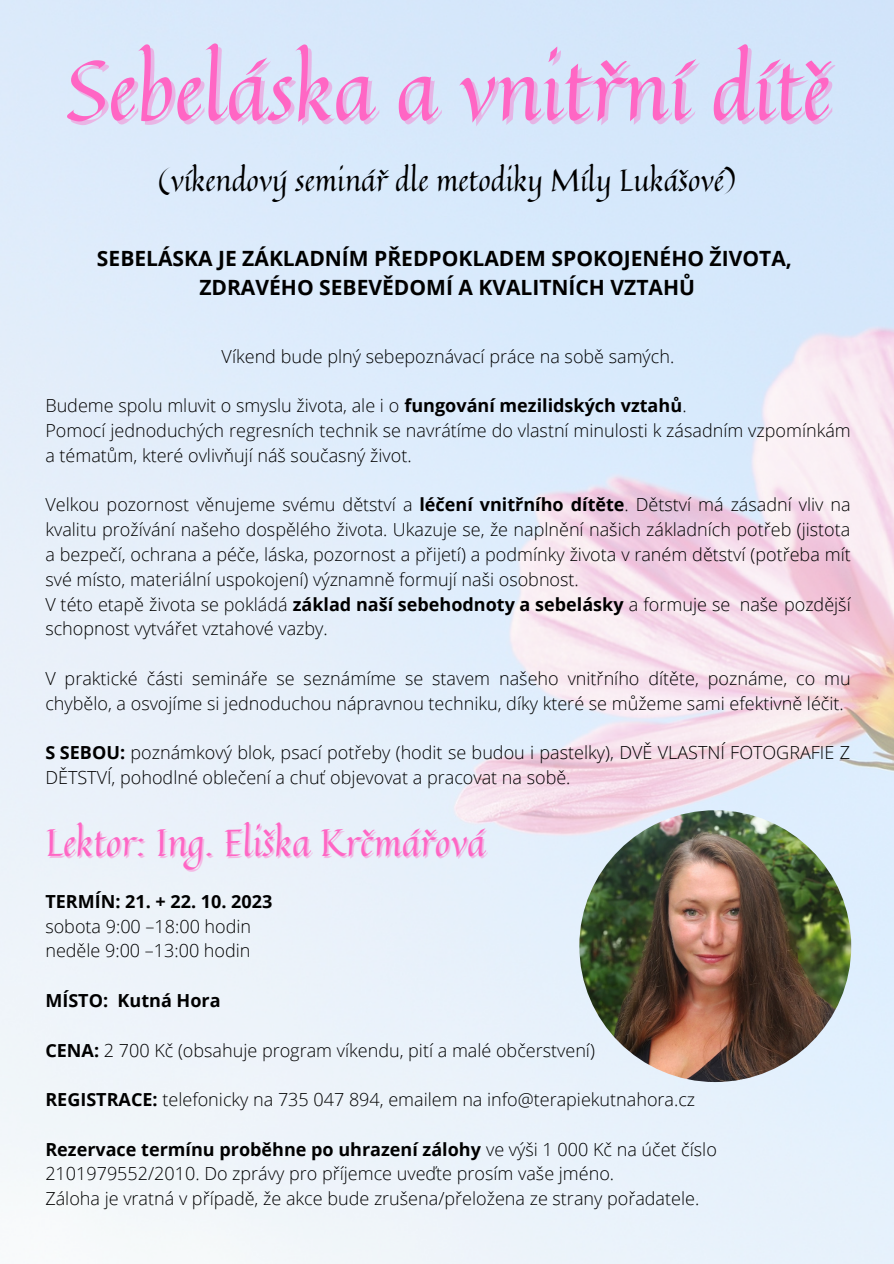
<style>
.page{position:relative;width:894px;height:1264px;background:#fff}
.page>*{position:absolute;margin:0;border:0;box-sizing:border-box;transform-origin:0 0}
.t1{font:84px "Quintessential";color:#ff66c4}
.t2{font:37.5px "Quintessential";color:#ff66c4}
.t3{font:30px "Quintessential";color:#000}
.t4{font:700 21px/29.2px "Open Sans";color:#000;text-align:center}
.t5{font:300 18px/24.8px "Open Sans";color:#000}
.t6{font:700 18px "Open Sans";color:#000}
.s1{font-weight:700}
</style>
<div class="page">
<img style="left:0;top:0;width:893px;height:1263px">
<img style="left:579px;top:810px;width:272px;height:272px;border-radius:50%">
<h1 class="t1" style="left:66px;top:24px;width:766px">Sebeláska a vnitřní dítě</h1>
<h3 class="t3" style="left:158px;top:157px;width:578px">(víkendový seminář dle metodiky Míly Lukášové)</h3>
<p class="t4" style="left:97px;top:243px;width:696px">SEBELÁSKA JE ZÁKLADNÍM PŘEDPOKLADEM SPOKOJENÉHO ŽIVOTA,<br>ZDRAVÉHO SEBEVĚDOMÍ A KVALITNÍCH VZTAHŮ</p>
<p class="t5" style="left:221px;top:343px;width:454px">Víkend bude plný sebepoznávací práce na sobě samých.</p>
<p class="t5" style="left:45px;top:393px;width:806px">Budeme spolu mluvit o smyslu života, ale i o <span class="s1">fungování mezilidských vztahů</span>.<br>Pomocí jednoduchých regresních technik se navrátíme do vlastní minulosti k zásadním vzpomínkám a tématům, které ovlivňují náš současný život.</p>
<p class="t5" style="left:45px;top:492px;width:806px">Velkou pozornost věnujeme svému dětství a <span class="s1">léčení vnitřního dítěte</span>. Dětství má zásadní vliv na kvalitu prožívání našeho dospělého života. Ukazuje se, že naplnění našich základních potřeb (jistota a bezpečí, ochrana a péče, láska, pozornost a přijetí) a podmínky života v raném dětství (potřeba mít své místo, materiální uspokojení) významně formují naši osobnost.<br>V této etapě života se pokládá <span class="s1">základ naší sebehodnoty a sebelásky</span> a formuje se naše pozdější schopnost vytvářet vztahové vazby.</p>
<p class="t5" style="left:45px;top:665px;width:806px">V praktické části semináře se seznámíme se stavem našeho vnitřního dítěte, poznáme, co mu chybělo, a osvojíme si jednoduchou nápravnou techniku, díky které se můžeme sami efektivně léčit.</p>
<p class="t5" style="left:45px;top:739px;width:806px"><span class="s1">S SEBOU:</span> poznámkový blok, psací potřeby (hodit se budou i pastelky), DVĚ VLASTNÍ FOTOGRAFIE Z<br>DĚTSTVÍ, pohodlné oblečení a chuť objevovat a pracovat na sobě.</p>
<h2 class="t2" style="left:45px;top:813px;width:441px">Lektor: Ing. Eliška Krčmářová</h2>
<p class="t6" style="left:45px;top:888px;width:228px">TERMÍN: 21. + 22. 10. 2023</p>
<p class="t5" style="left:45px;top:913px;width:207px">sobota 9:00 –18:00 hodin neděle 9:00 –13:00 hodin</p>
<p class="t6" style="left:45px;top:987px;width:177px">MÍSTO: Kutná Hora</p>
<p class="t5" style="left:45px;top:1037px;width:551px"><span class="s1">CENA:</span> 2 700 Kč (obsahuje program víkendu, pití a malé občerstvení)</p>
<p class="t5" style="left:45px;top:1086px;width:651px"><span class="s1">REGISTRACE:</span> telefonicky na 735 047 894, emailem na info@terapiekutnahora.cz</p>
<p class="t5" style="left:45px;top:1136px;width:672px"><span class="s1">Rezervace termínu proběhne po uhrazení zálohy</span> ve výši 1 000 Kč na účet číslo<br>2101979552/2010. Do zprávy pro příjemce uveďte prosím vaše jméno.<br>Záloha je vratná v případě, že akce bude zrušena/přeložena ze strany pořadatele.</p>
</div>
